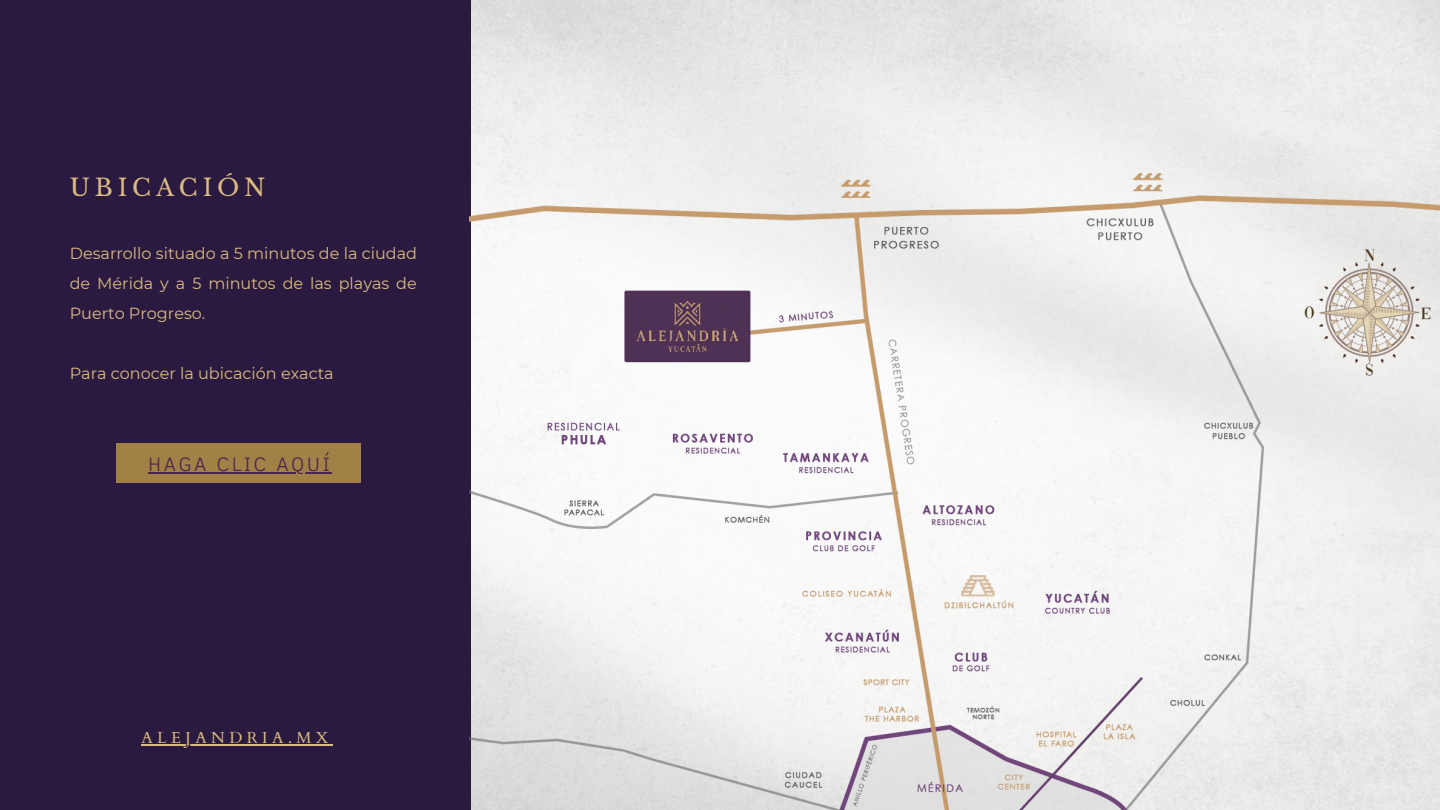
<style>
.page{position:relative;width:1440px;height:810px;background:#fff}
.page>*{position:absolute;margin:0;border:0;box-sizing:border-box;transform-origin:0 0}
.t1{font:23.5px "Libre Baskerville";letter-spacing:.205em;color:#dbbb81}
.t2{font:300 19.9px "Clear Sans";letter-spacing:.12em;color:#482650}
.t3{font:16px/30px "Montserrat";color:#dbbb81;text-align:justify}
.t4{font:16px "Cardo";letter-spacing:.275em;color:#dbbb81}
</style>
<div class="page">
<img style="left:470px;top:0;width:970px;height:156px">
<div style="left:0;top:0;width:470px;height:810px;background:#2b1a40"></div>
<div style="left:117px;top:443px;width:244px;height:40px;background:#a28147"></div>
<img style="left:470px;top:156px;width:970px;height:654px">
<hr style="left:148px;top:472px;width:184px;height:2px;background:#482650">
<hr style="left:141px;top:745px;width:192px;height:1px;background:#dbbb81">
<h1 class="t1" style="left:70px;top:173px;width:197px">UBICACIÓN</h1>
<p class="t3" style="left:70px;top:238px;width:349px">Desarrollo situado a 5 minutos de la ciudad de Mérida y a 5 minutos de las playas de Puerto Progreso.</p>
<p class="t3" style="left:70px;top:358px;width:265px">Para conocer la ubicación exacta</p>
<p class="t2" style="left:148px;top:449px;width:183px">HAGA CLIC AQUÍ</p>
<p class="t4" style="left:141px;top:727px;width:189px">ALEJANDRIA.MX</p>
</div>
